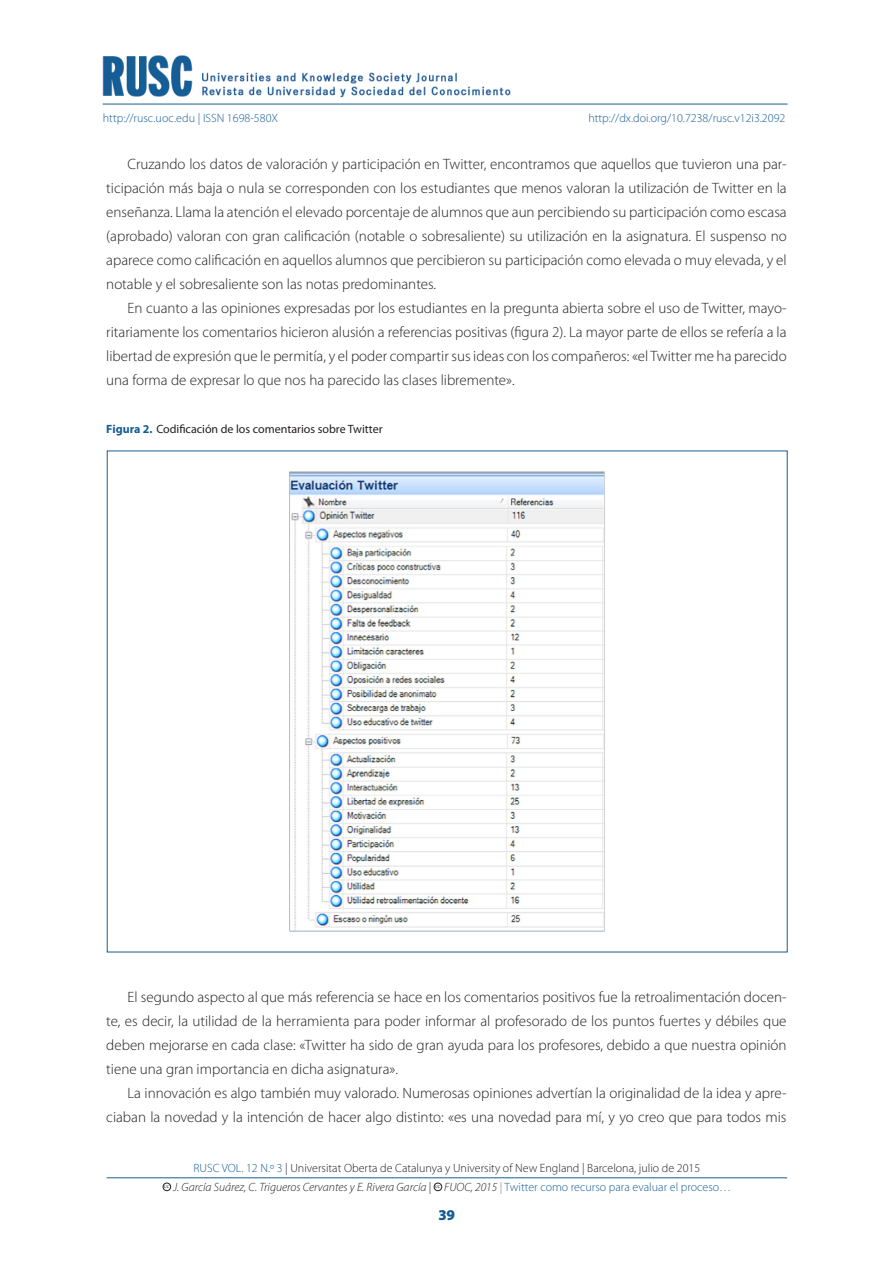
<style>
.page{position:relative;width:893px;height:1263px;background:#fff}
.page>*{position:absolute;margin:0;border:0;box-sizing:border-box;transform-origin:0 0}
._05_Texte_general{font:300 15px/24px "Myriad Pro";color:#231f20;text-align:justify}
.t1{font:900 15px "Myriad Pro";color:#155d95}
.t2{font:300 12px "Myriad Pro";color:#155d95}
.t3{font:300 12px "Myriad Pro";color:#231f20}
.t4{font:italic 300 12px "Myriad Pro";color:#231f20}
._14_Num_nom_figura{font:12px "Myriad Pro";color:#231f20}
.t5{font:600 3.9px "Adobe Caslon Pro";color:#231f20}
.s1{font-weight:700;color:#155d95}
.s2{color:#155d95}
.s3{font-style:normal}
.s4{font-style:italic;color:#231f20}
.s5{color:#76787b}
</style>
<div class="page">
<hr style="left:103px;top:104px;width:684px;height:1px;background:#155d95">
<img style="left:202px;top:70px;width:309px;height:28px">
<img style="left:103px;top:55px;width:90px;height:42px">
<hr style="left:107px;top:1177px;width:680px;height:1px;background:#155d95">
<div style="left:163px;top:1183px;width:8px;height:8px;border:1px solid #231f20;border-radius:50%"></div>
<div style="left:434px;top:1183px;width:8px;height:8px;border:1px solid #231f20;border-radius:50%"></div>
<img style="left:289px;top:471px;width:316px;height:461px">
<p class="t2" style="left:103px;top:112px;width:177px">http://rusc.uoc.edu | ISSN 1698-580X</p>
<p class="t2" style="left:588px;top:112px;width:198px">http://dx.doi.org/10.7238/rusc.v12i3.2092</p>
<p class="_05_Texte_general" style="left:106px;top:152px;width:682px;text-indent:21px">Cruzando los datos de valoración y participación en Twitter, encontramos que aquellos que tuvieron una par&shy;ticipación más baja o nula se corresponden con los estudiantes que menos valoran la utilización de Twitter en la enseñanza. Llama la atención el elevado porcentaje de alumnos que aun percibiendo su participación como escasa (aprobado) valoran con gran calificación (notable o sobresaliente) su utilización en la asignatura. El suspenso no aparece como calificación en aquellos alumnos que percibieron su participación como elevada o muy elevada, y el notable y el sobresaliente son las notas predominantes.</p>
<p class="_05_Texte_general" style="left:106px;top:296px;width:682px;text-indent:21px">En cuanto a las opiniones expresadas por los estudiantes en la pregunta abierta sobre el uso de Twitter, mayo&shy;ritariamente los comentarios hicieron alusión a referencias positivas (figura 2). La mayor parte de ellos se refería a la libertad de expresión que le permitía, y el poder compartir sus ideas con los compañeros: «el Twitter me ha parecido una forma de expresar lo que nos ha parecido las clases libremente».</p>
<p class="_14_Num_nom_figura" style="left:106px;top:422px;width:278px"><span class="s1">Figura 2.</span> Codificación de los comentarios sobre Twitter</p>
<p class="_05_Texte_general" style="left:106px;top:985px;width:682px;text-indent:21px">El segundo aspecto al que más referencia se hace en los comentarios positivos fue la retroalimentación docen&shy;te, es decir, la utilidad de la herramienta para poder informar al profesorado de los puntos fuertes y débiles que deben mejorarse en cada clase: «Twitter ha sido de gran ayuda para los profesores, debido a que nuestra opinión tiene una gran importancia en dicha asignatura».</p>
<p class="_05_Texte_general" style="left:106px;top:1081px;width:682px;text-align:right">La innovación es algo también muy valorado. Numerosas opiniones advertían la originalidad de la idea y apre&shy;ciaban la novedad y la intención de hacer algo distinto: «es una novedad para mí, y yo creo que para todos mis</p>
<p class="t3" style="left:194px;top:1161px;width:508px"><span class="s2">RUSC VOL. 12 N.º 3</span> | Universitat Oberta de Catalunya y University of New England | Barcelona, julio de 2015</p>
<p class="t5" style="left:164px;top:1185px;width:7px">CC</p>
<p class="t4" style="left:173px;top:1180px;width:260px">J. García Suárez, C. Trigueros Cervantes y E. Rivera García <span class="s3">|</span></p>
<p class="t5" style="left:435px;top:1185px;width:7px">CC</p>
<p class="t2" style="left:444px;top:1180px;width:288px"><span class="s4">FUOC, 2015</span> <span class="s5">|</span> Twitter como recurso para evaluar el proceso…</p>
<p class="t1" style="left:439px;top:1206px;width:18px">39</p>
</div>
